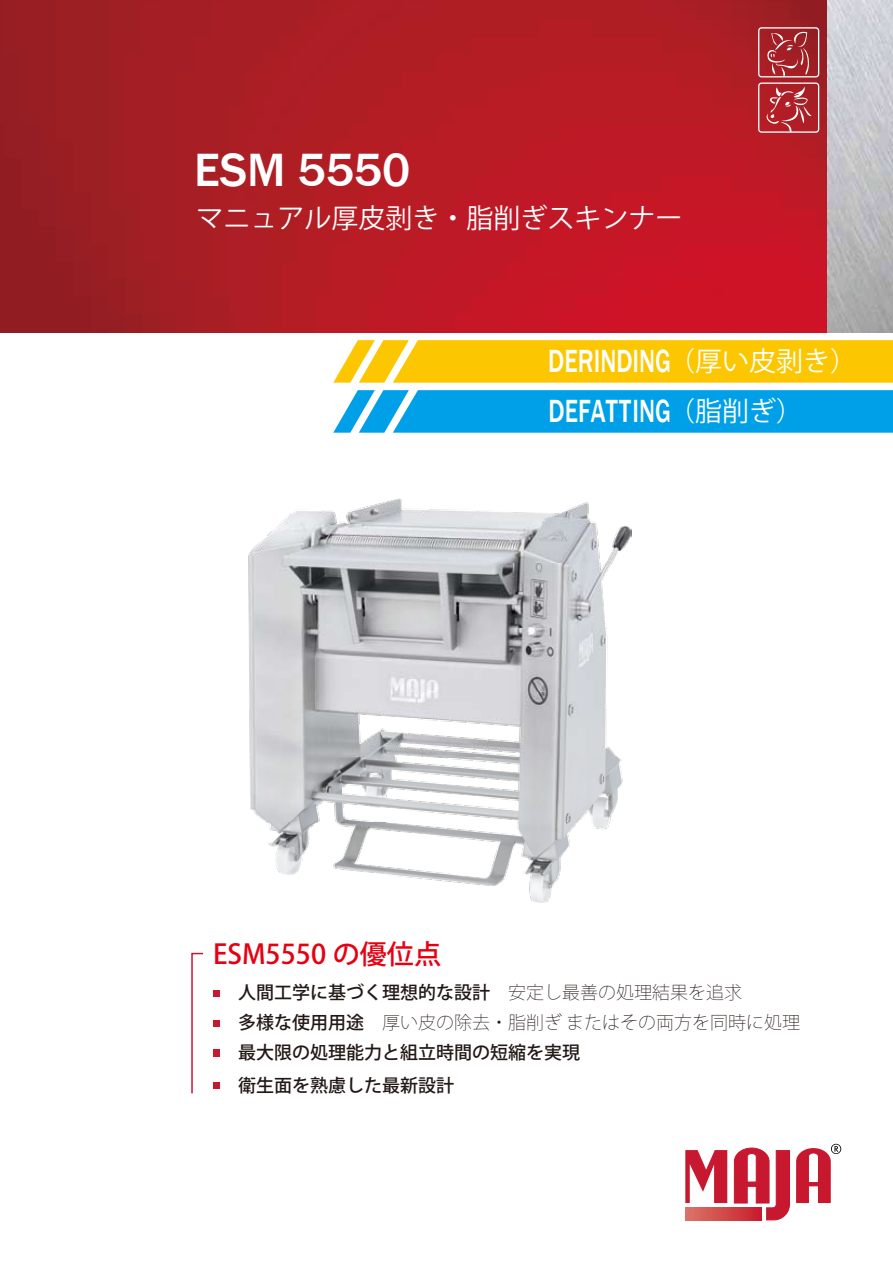
<style>
.page{position:relative;width:893px;height:1263px;background:#fff}
.page>*{position:absolute;margin:0;border:0;box-sizing:border-box;transform-origin:0 0}
.t1{font:500 48px "Franklin Gothic";color:#fff}
.t2{font:500 33px "Franklin Gothic";color:#fff;scale:.75 1}
.t3{font:27px "Koz Go Pro";color:#fff}
.t4{font:500 27px "Koz Go Std";color:#e60012}
.t5{font:27px "Koz Go Std";color:#fff}
.t6{font:500 18px/29.8px "Koz Go Pro";color:#221815}
.s1{font-family:"Koz Go Std";font-weight:400;font-size:27px}
.s2{font-weight:200}
</style>
<div class="page">
<img style="left:0;top:0;width:828px;height:333px">
<img style="left:828px;top:0;width:65px;height:333px">
<svg style="left:685px;top:1150px;width:42px;height:53px"></svg>
<svg style="left:734px;top:1147px;width:56px;height:73px"></svg>
<svg style="left:796px;top:1144px;width:45px;height:59px"></svg>
<svg style="left:685px;top:1207px;width:76px;height:13px"></svg>
<svg style="left:333px;top:340px;width:560px;height:43px;background:#fcca10"></svg>
<div style="left:213px;top:989px;width:7px;height:7px;background:#c8182f"></div>
<div style="left:213px;top:1019px;width:7px;height:7px;background:#c8182f"></div>
<div style="left:213px;top:1049px;width:7px;height:7px;background:#c8182f"></div>
<svg style="left:191px;top:952px;width:12px;height:142px"></svg>
<svg style="left:762px;top:86px;width:50px;height:45px;background:#b93a40"></svg>
<div style="left:758px;top:83px;width:61px;height:50px;border:1px solid #fff;border-radius:3px"></div>
<svg style="left:766px;top:30px;width:45px;height:45px;background:#ad3b40"></svg>
<div style="left:758px;top:27px;width:61px;height:50px;border:1px solid #fff;border-radius:3px"></div>
<div style="left:213px;top:1082px;width:7px;height:7px;background:#c8182f"></div>
<svg style="left:333px;top:390px;width:560px;height:43px;background:#10a6ea"></svg>
<img style="left:248px;top:498px;width:384px;height:405px">
<p class="t1" style="left:194px;top:140px;width:218px">ESM 5550</p>
<p class="t3" style="left:196px;top:200px;width:487px">マニュアル厚皮剥き・脂削ぎスキンナー</p>
<p class="t2" style="left:548px;top:340px;width:165px">DERINDING</p>
<p class="t5" style="left:668px;top:344px;width:190px">（厚い皮剥き）</p>
<p class="t2" style="left:548px;top:390px;width:341px">DEFATTING<span class="s1">（脂削ぎ）</span></p>
<p class="t4" style="left:213px;top:937px;width:229px">ESM5550 の優位点</p>
<p class="t6" style="left:238px;top:979px;width:564px">人間工学に基づく理想的な設計<span class="s2">　安定し最善の処理結果を追求<br></span>多様な使用用途<span class="s2">　厚い皮の除去・脂削ぎ またはその両方を同時に処理</span>最大限の処理能力と組立時間の短縮を実現</p>
<p class="t6" style="left:238px;top:1071px;width:217px">衛生面を熟慮した最新設計</p>
</div>
